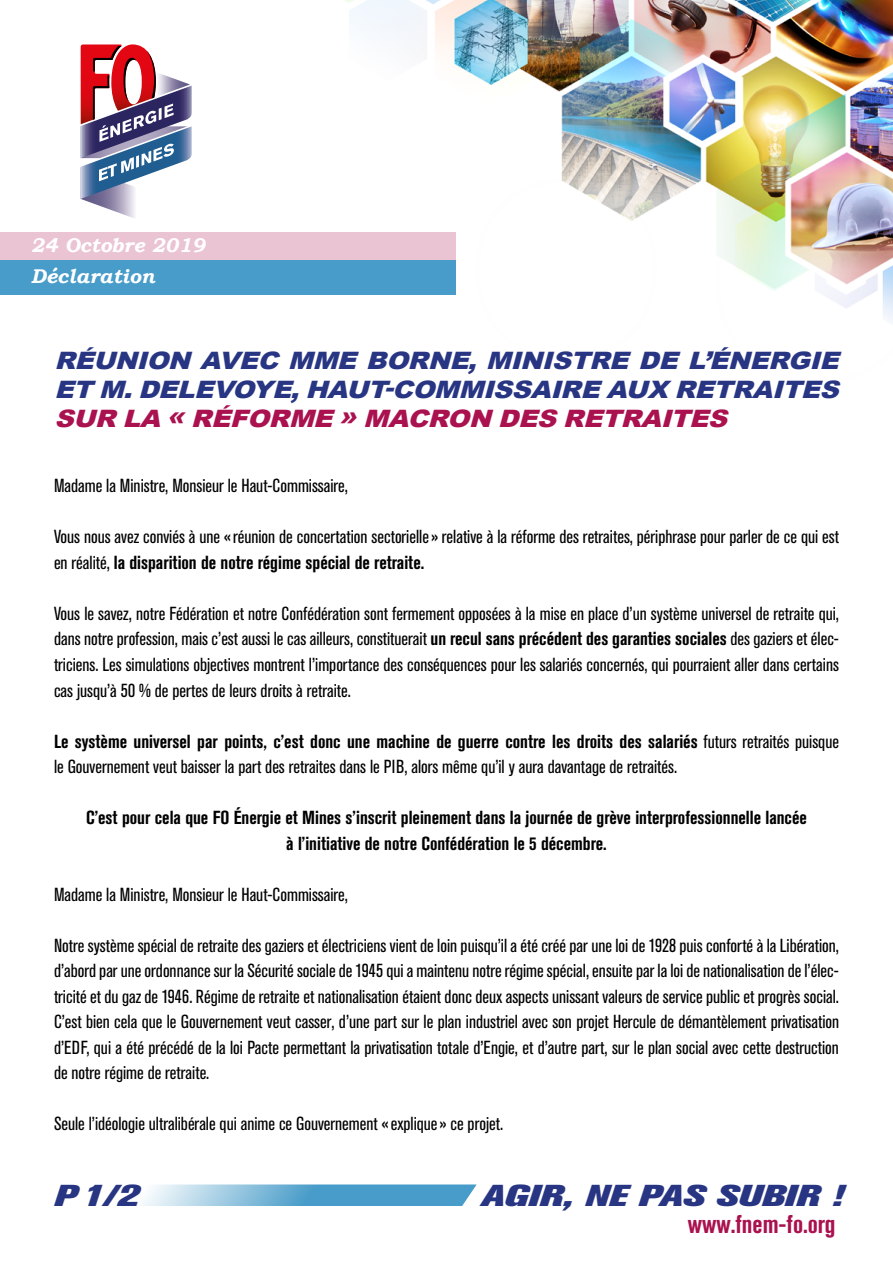
<style>
.page{position:relative;width:893px;height:1263px;background:#fff}
.page>*{position:absolute;margin:0;border:0;box-sizing:border-box;transform-origin:0 0}
.t1{font:italic 800 30px "Akzidenz Grotesk Pro";color:#283583;scale:1.4 1}
.t2{font:700 condensed 25.5px "Akzidenz Grotesk Pro";color:#aa114f}
.t3{font:italic 900 24px/28.8px "Arial";color:#283583;scale:1.1 1}
.t4{font:italic 900 24px "Arial";color:#aa114f;scale:1.1 1}
.t5{font:italic 700 19.8px "Bookman Old Style";color:#fff}
.t6{font:condensed 18.75px/25.5px "Akzidenz Grotesk Pro";color:#000}
.t7{font:700 condensed 18.75px/25.5px "Akzidenz Grotesk Pro";color:#000;text-align:center}
.s1{font-weight:700}
</style>
<div class="page">
<svg style="left:142px;top:1184px;width:335px;height:22px;background:#7cb8d8"></svg>
<img style="left:214px;top:0;width:679px;height:323px">
<svg style="left:80px;top:44px;width:112px;height:174px"></svg>
<div style="left:0;top:260px;width:455px;height:34px;background:#489cc9"></div>
<div style="left:0;top:232px;width:455px;height:28px;background:#eac4d3"></div>
<p class="t5" style="left:31px;top:231px;width:176px">24 Octobre 2019</p>
<p class="t5" style="left:31px;top:261px;width:125px">Déclaration</p>
<p class="t3" style="left:54px;top:345px;width:722px">RÉUNION AVEC MME BORNE,MINISTRE DE L’ÉNERGIE<br>ET M.DELEVOYE,HAUT-COMMISSAIRE AUX RETRAITES</p>
<p class="t4" style="left:54px;top:401px;width:621px">SUR LA «RÉFORME »MACRON DES RETRAITES</p>
<p class="t6" style="left:54px;top:473px;width:296px">Madame la Ministre, Monsieur le Haut-Commissaire,</p>
<p class="t6" style="left:54px;top:524px;width:786px">Vous nous avez conviés à une «réunion de concertation sectorielle» relative à la réforme des retraites, périphrase pour parler de ce qui est en réalité, <span class="s1">la disparition de notre régime spécial de retraite.</span></p>
<p class="t6" style="left:54px;top:600px;width:787px;text-align:justify">Vous le savez, notre Fédération et notre Confédération sont fermement opposées à la mise en place d’un système universel de retraite qui, dans notre profession, mais c’est aussi le cas ailleurs, constituerait <span class="s1">un recul sans précédent des garanties sociales</span> des gaziers et élec&shy;triciens. Les simulations objectives montrent l’importance des conséquences pour les salariés concernés, qui pourraient aller dans certains cas jusqu’à 50 % de pertes de leurs droits à retraite.</p>
<p class="t6" style="left:54px;top:728px;width:786px"><span class="s1">Le système universel par points, c’est donc une machine de guerre contre les droits des salariés</span> futurs retraités puisque le Gouvernement veut baisser la part des retraites dans le PIB, alors même qu’il y aura davantage de retraités.</p>
<p class="t7" style="left:86px;top:804px;width:722px">C’est pour cela que FO Énergie et Mines s’inscrit pleinement dans la journée de grève interprofessionnelle lancée à l’initiative de notre Confédération le 5 décembre.</p>
<p class="t6" style="left:54px;top:881px;width:296px">Madame la Ministre, Monsieur le Haut-Commissaire,</p>
<p class="t6" style="left:54px;top:932px;width:787px;text-align:justify">Notre système spécial de retraite des gaziers et électriciens vient de loin puisqu’il a été créé par une loi de 1928 puis conforté à la Libération, d’abord par une ordonnance sur la Sécurité sociale de 1945 qui a maintenu notre régime spécial, ensuite par la loi de nationalisation de l’élec&shy;tricité et du gaz de 1946. Régime de retraite et nationalisation étaient donc deux aspects unissant valeurs de service public et progrès social.<br>C’est bien cela que le Gouvernement veut casser, d’une part sur le plan industriel avec son projet Hercule de démantèlement privatisation d’EDF, qui a été précédé de la loi Pacte permettant la privatisation totale d’Engie, et d’autre part, sur le plan social avec cette destruction de notre régime de retraite.</p>
<p class="t6" style="left:54px;top:1110px;width:451px">Seule l’idéologie ultralibérale qui anime ce Gouvernement «explique» ce projet.</p>
<h1 class="t1" style="left:54px;top:1176px;width:62px">P1/2</h1>
<h1 class="t1" style="left:481px;top:1176px;width:260px">AGIR, NE PAS SUBIR !</h1>
<h2 class="t2" style="left:688px;top:1208px;width:149px">www.fnem-fo.org</h2>
</div>
